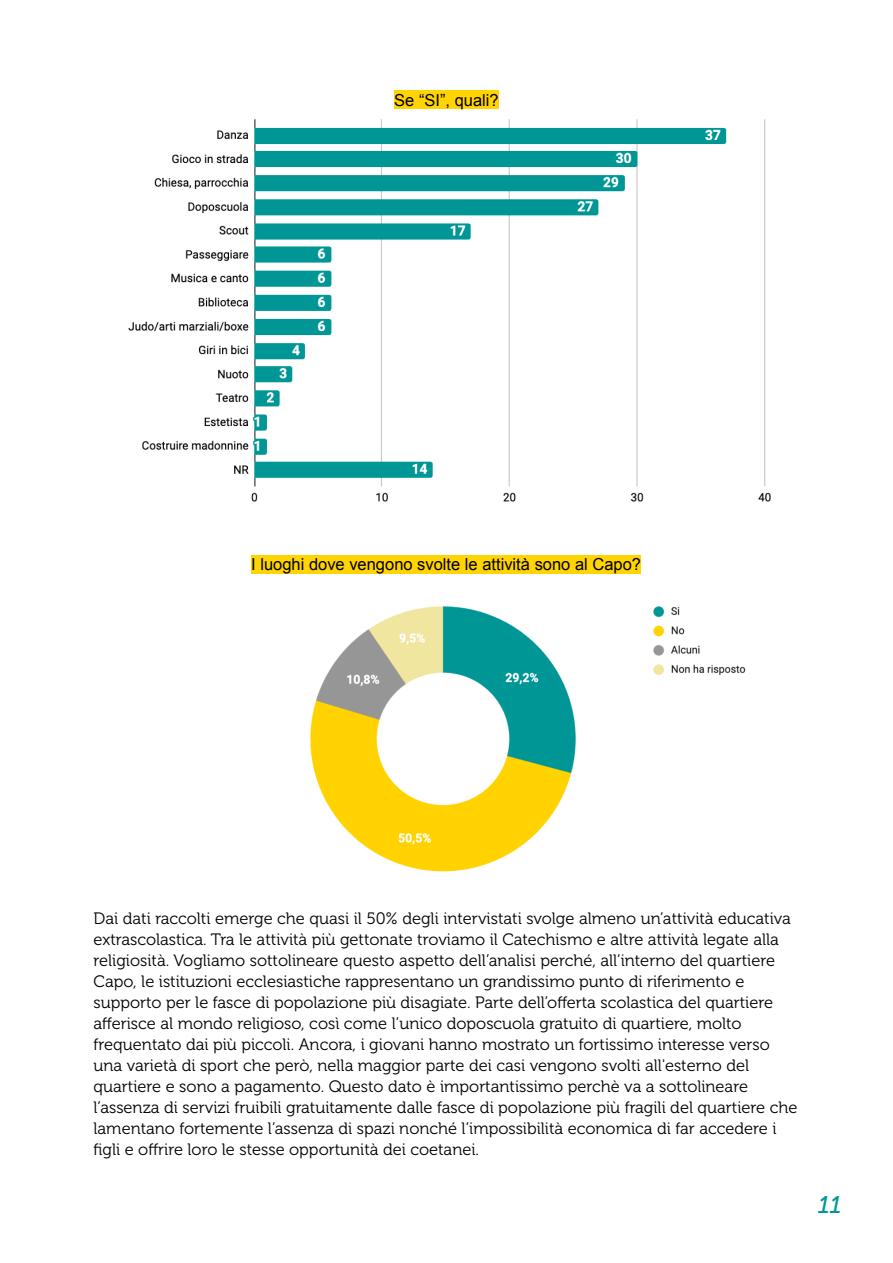
<style>
.page{position:relative;width:893px;height:1263px;background:#fff}
.page>*{position:absolute;margin:0;border:0;box-sizing:border-box;transform-origin:0 0}
.t1{font:italic 24px "Museo Sans 500";color:#009898}
.t2{font:16.5px "Museo 300";color:#000}
.t3{font:16.5px "Arial";color:#000}
</style>
<div class="page">
<img style="left:128px;top:119px;width:643px;height:383px">
<img style="left:310px;top:606px;width:436px;height:266px">
<div style="left:394px;top:91px;width:105px;height:18px;background:#ffd400"></div>
<div style="left:251px;top:555px;width:390px;height:18px;background:#ffd400"></div>
<p class="t3" style="left:394px;top:94px;width:106px">Se “SI”, quali?</p>
<p class="t3" style="left:251px;top:558px;width:391px">I luoghi dove vengono svolte le attività sono al Capo?</p>
<p class="t2" style="left:94px;top:912px;width:699px">Dai dati raccolti emerge che quasi il 50% degli intervistati svolge almeno un’attività educativa</p>
<p class="t2" style="left:94px;top:933px;width:687px">extrascolastica. Tra le attività più gettonate troviamo il Catechismo e altre attività legate alla</p>
<p class="t2" style="left:94px;top:954px;width:683px">religiosità. Vogliamo sottolineare questo aspetto dell’analisi perché, all’interno del quartiere</p>
<p class="t2" style="left:94px;top:975px;width:652px">Capo, le istituzioni ecclesiastiche rappresentano un grandissimo punto di riferimento e</p>
<p class="t2" style="left:94px;top:996px;width:681px">supporto per le fasce di popolazione più disagiate. Parte dell’offerta scolastica del quartiere</p>
<p class="t2" style="left:94px;top:1017px;width:650px">afferisce al mondo religioso, così come l’unico doposcuola gratuito di quartiere, molto</p>
<p class="t2" style="left:94px;top:1038px;width:678px">frequentato dai più piccoli. Ancora, i giovani hanno mostrato un fortissimo interesse verso</p>
<p class="t2" style="left:94px;top:1059px;width:657px">una varietà di sport che però, nella maggior parte dei casi vengono svolti all'esterno del</p>
<p class="t2" style="left:94px;top:1080px;width:656px">quartiere e sono a pagamento. Questo dato è importantissimo perchè va a sottolineare</p>
<p class="t2" style="left:94px;top:1101px;width:705px">l’assenza di servizi fruibili gratuitamente dalle fasce di popolazione più fragili del quartiere che</p>
<p class="t2" style="left:94px;top:1122px;width:684px">lamentano fortemente l’assenza di spazi nonché l’impossibilità economica di far accedere i</p>
<p class="t2" style="left:94px;top:1143px;width:387px">figli e offrire loro le stesse opportunità dei coetanei.</p>
<p class="t1" style="left:818px;top:1195px;width:25px">11</p>
</div>
